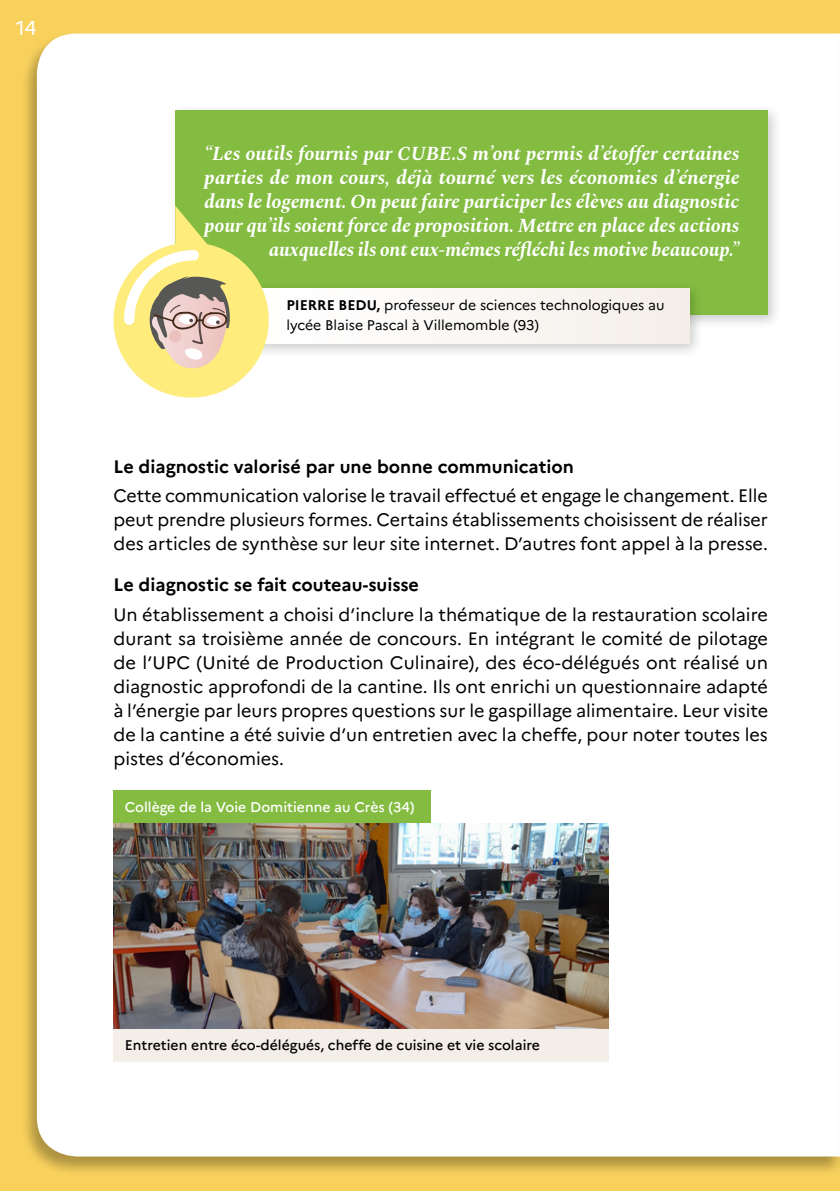
<style>
.page{position:relative;width:840px;height:1191px;background:#fff}
.page>*{position:absolute;margin:0;border:0;box-sizing:border-box;transform-origin:0 0}
.exergue_bulle{font:italic 700 20px/24px "Spectral";letter-spacing:-.005em;color:#fff;text-align:right}
.t1{font:20px "Marianne";color:#fff}
.texte_courant{font:18px/24px "Marianne";color:#000;text-align:justify}
.titre_3{font:700 18px "Marianne";color:#000}
.nom_citation_gauche{font:14px/20px "Marianne";color:#000}
.legende_ok{font:500 14px "Marianne";color:#000}
.nom_college{font:500 14px "Marianne";color:#fff}
.s1{font-weight:700}
</style>
<div class="page">
<div style="left:0;top:0;width:839px;height:1191px;background:#f8d15d"></div>
<div style="left:20px;top:32px;width:819px;height:1145px;background:#000;opacity:.3"></div>
<div style="left:37px;top:34px;width:798px;height:1122px;background:#fff"></div>
<hr style="left:835px;top:31px;width:4px;height:1144px;background:#fcfcfc">
<hr style="left:113px;top:415px;width:654px;height:2px;background:#fff">
<div style="left:169px;top:104px;width:613px;height:226px;background:#000;opacity:.2"></div>
<div style="left:176px;top:111px;width:591px;height:204px;background:#83bc41"></div>
<div style="left:245px;top:281px;width:459px;height:77px;background:#000;opacity:.2"></div>
<div style="left:252px;top:288px;width:437px;height:56px;background:#faf7f5"></div>
<svg style="left:103px;top:206px;width:176px;height:191px;background:#e1dea2"></svg>
<div style="left:113px;top:790px;width:318px;height:33px;background:#83bc41"></div>
<div style="left:431px;top:790px;width:177px;height:33px;background:#fff"></div>
<div style="left:113px;top:1028px;width:495px;height:33px;background:#f4eee8"></div>
<img style="left:113px;top:823px;width:495px;height:205px">
<p class="t1" style="left:16px;top:16px;width:22px">14</p>
<p class="exergue_bulle" style="left:204px;top:140px;width:537px">“Les outils fournis par CUBE.S m’ont permis d’étoffer certaines parties de mon cours, déjà tourné vers les économies d’énergie dans le logement. On peut faire participer les élèves au diagnostic pour qu’ils soient force de proposition. Mettre en place des actions auxquelles ils ont eux-mêmes réfléchi les motive beaucoup.”</p>
<p class="nom_citation_gauche" style="left:286px;top:295px;width:379px"><span class="s1">PIERRE BEDU,</span> professeur de sciences technologiques au lycée Blaise Pascal à Villemomble (93)</p>
<p class="titre_3" style="left:113px;top:455px;width:462px">Le diagnostic valorisé par une bonne communication</p>
<p class="texte_courant" style="left:113px;top:484px;width:655px">Cette communication valorise le travail effectué et engage le changement. Elle peut prendre plusieurs formes. Certains établissements choisissent de réaliser des articles de synthèse sur leur site internet. D’autres font appel à la presse.</p>
<p class="titre_3" style="left:113px;top:574px;width:307px">Le diagnostic se fait couteau-suisse</p>
<p class="texte_courant" style="left:113px;top:602px;width:655px">Un établissement a choisi d’inclure la thématique de la restauration scolaire durant sa troisième année de concours. En intégrant le comité de pilotage de l’UPC (Unité de Production Culinaire), des éco-délégués ont réalisé un diagnostic approfondi de la cantine. Ils ont enrichi un questionnaire adapté à l’énergie par leurs propres questions sur le gaspillage alimentaire. Leur visite de la cantine a été suivie d’un entretien avec la cheffe, pour noter toutes les pistes d’économies.</p>
<p class="nom_college" style="left:125px;top:798px;width:291px">Collège de la Voie Domitienne au Crès (34)</p>
<p class="legende_ok" style="left:125px;top:1036px;width:416px">Entretien entre éco-délégués, cheffe de cuisine et vie scolaire</p>
</div>
